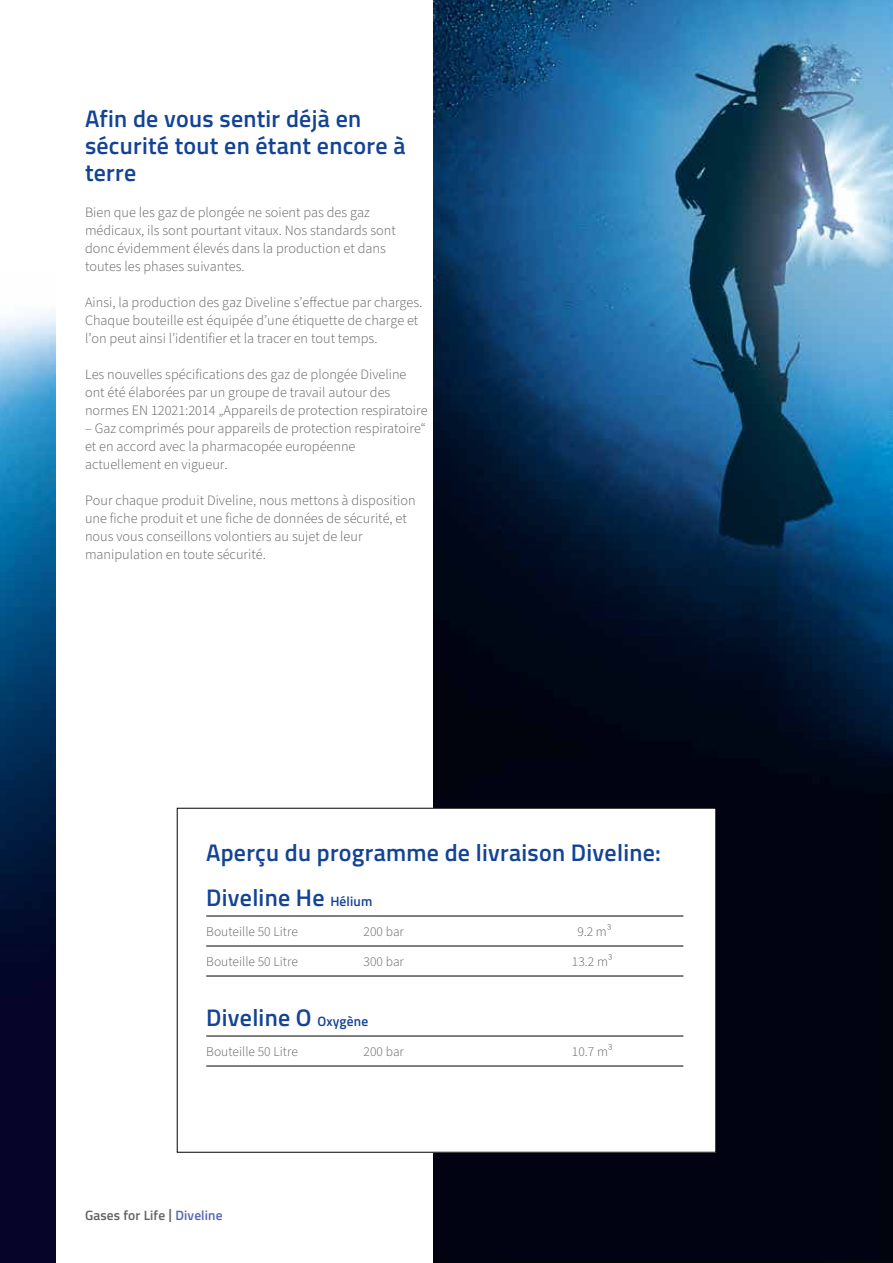
<style>
.page{position:relative;width:893px;height:1263px;background:#fff}
.page>*{position:absolute;margin:0;border:0;box-sizing:border-box;transform-origin:0 0}
.t1{font:600 24px/27px "Titillium Web";letter-spacing:.01em;color:#134395}
.t2{font:300 14.25px/18px "Source Sans 3";color:#646363}
.t3{font:300 13.5px "Source Sans 3";color:#646363}
.t4{font:600 13.5px "Titillium Web";letter-spacing:.01em;color:#646363}
.s1{font-size:13.5px}
.s2{font-size:18.9px}
.s3{color:#5468af}
</style>
<div class="page">
<img style="left:434px;top:0;width:459px;height:1263px">
<div style="left:177px;top:808px;width:539px;height:344px;background:#fff"></div>
<img style="left:0;top:311px;width:55px;height:952px">
<hr style="left:206px;top:916px;width:477px;height:1px;background:#000">
<hr style="left:206px;top:946px;width:477px;height:1px;background:#000">
<hr style="left:206px;top:976px;width:477px;height:1px;background:#000">
<hr style="left:206px;top:1036px;width:477px;height:1px;background:#000">
<hr style="left:206px;top:1066px;width:477px;height:1px;background:#000">
<h1 class="t1" style="left:85px;top:104px;width:322px">Afin de vous sentir déjà en sécurité tout en étant encore à terre</h1>
<p class="t2" style="left:85px;top:203px;width:312px">Bien que les gaz de plongée ne soient pas des gaz médicaux, ils sont pourtant vitaux. Nos standards sont donc évidemment élevés dans la production et dans toutes les phases suivantes.</p>
<p class="t2" style="left:85px;top:293px;width:339px">Ainsi, la production des gaz Diveline s’effectue par charges.<br>Chaque bouteille est équipée d’une étiquette de charge et l’on peut ainsi l’identifier et la tracer en tout temps.</p>
<p class="t2" style="left:85px;top:365px;width:344px">Les nouvelles spécifications des gaz de plongée Diveline ont été élaborées par un groupe de travail autour des normes EN 12021:2014 „Appareils de protection respiratoire</p>
<p class="t2" style="left:85px;top:419px;width:342px">– Gaz comprimés pour appareils de protection respiratoire“ et en accord avec la pharmacopée européenne actuellement en vigueur.</p>
<p class="t2" style="left:85px;top:491px;width:332px">Pour chaque produit Diveline, nous mettons à disposition une fiche produit et une fiche de données de sécurité, et nous vous conseillons volontiers au sujet de leur manipulation en toute sécurité.</p>
<h1 class="t1" style="left:206px;top:828px;width:456px;line-height:45px">Aperçu du programme de livraison Diveline:<br>Diveline He <span class="s1">Hélium</span></h1>
<p class="t3" style="left:206px;top:923px;width:93px">Bouteille 50 Litre</p>
<p class="t3" style="left:364px;top:923px;width:42px">200 bar</p>
<p class="t3" style="left:577px;top:923px;width:36px">9.2 m³</p>
<p class="t3" style="left:206px;top:953px;width:93px">Bouteille 50 Litre</p>
<p class="t3" style="left:364px;top:953px;width:42px">300 bar</p>
<p class="t3" style="left:572px;top:953px;width:42px">13.2 m³</p>
<h1 class="t1" style="left:206px;top:1002px;width:163px">Diveline O <span class="s1">Oxygène</span></h1>
<p class="t3" style="left:206px;top:1043px;width:93px">Bouteille 50 Litre</p>
<p class="t3" style="left:364px;top:1043px;width:42px">200 bar</p>
<p class="t3" style="left:572px;top:1043px;width:42px">10.7 m³</p>
<p class="t4" style="left:85px;top:1205px;width:139px">Gases for Life <span class="s2">I</span> <span class="s3">Diveline</span></p>
</div>
